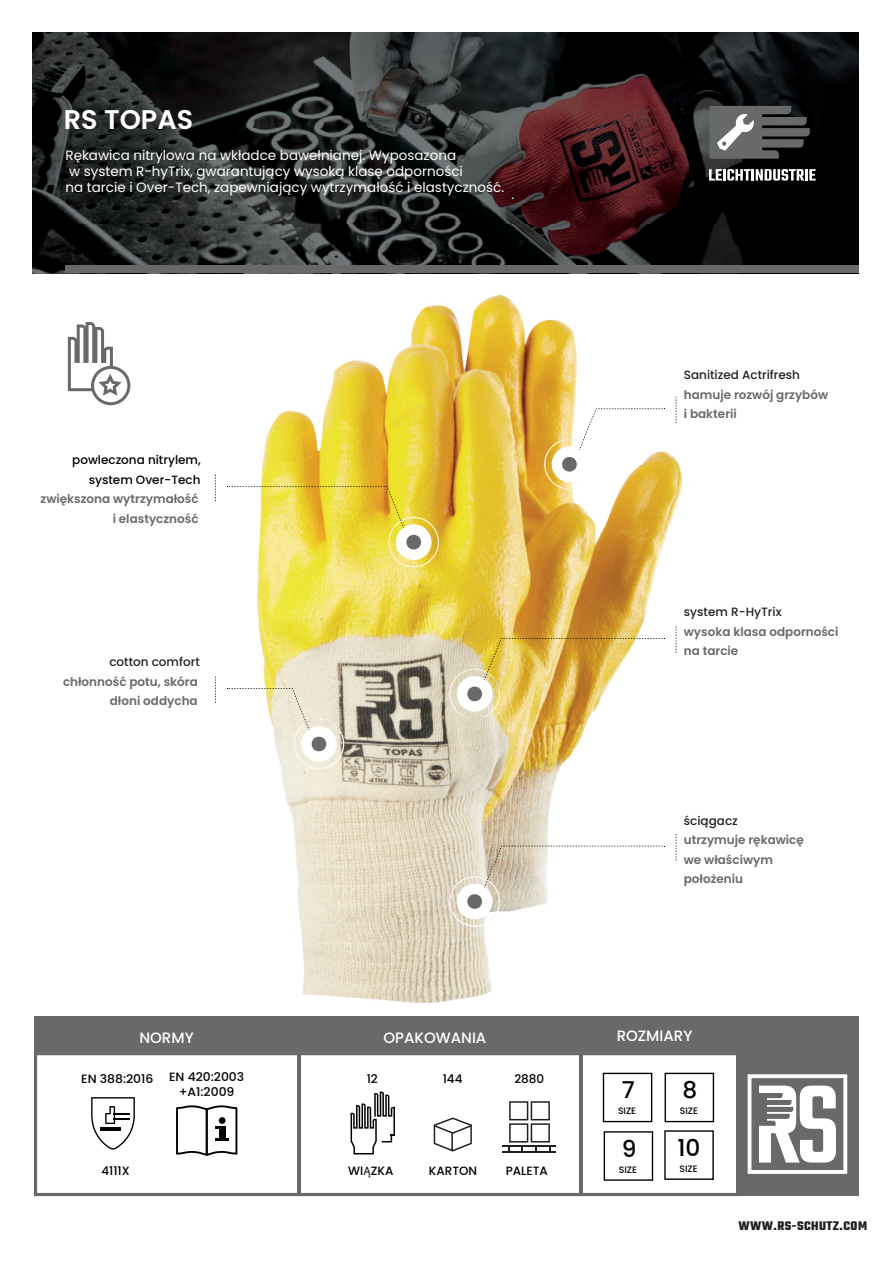
<style>
.page{position:relative;width:893px;height:1263px;background:#fff}
.page>*{position:absolute;margin:0;border:0;box-sizing:border-box;transform-origin:0 0}
.t1{font:600 27px "Poppins";color:#fff}
.t2{font:500 23.25px "Poppins";color:#000001}
.t3{font:500 15px "Poppins";color:#fff}
.t4{font:13.5px/16.2px "Poppins";color:#fff}
.t5{font:700 13.5px "Teko";letter-spacing:.035em;color:#231f20}
.t6{font:600 12px/19.5px "Poppins";color:#67696a}
.t7{font:500 12px/19.5px "Poppins";color:#000001;text-align:right}
.t8{font:500 12px "Poppins";color:#231f20}
.t9{font:500 9.3px "Poppins";color:#000001}
.s1{font-family:"Myriad Pro";font-weight:400}
</style>
<div class="page">
<img style="left:258px;top:296px;width:424px;height:707px">
<img style="left:658px;top:849px;width:24px;height:105px">
<img style="left:32px;top:32px;width:826px;height:241px">
<div style="left:65px;top:266px;width:793px;height:7px;background:#67696a"></div>
<svg style="left:34px;top:1052px;width:702px;height:144px"></svg>
<hr style="left:297px;top:1054px;width:4px;height:140px;background:#67696a">
<svg style="left:91px;top:1097px;width:44px;height:52px"></svg>
<div style="left:34px;top:1017px;width:825px;height:35px;background:#67696a"></div>
<svg style="left:603px;top:1073px;width:49px;height:49px"></svg>
<svg style="left:664px;top:1130px;width:50px;height:50px"></svg>
<svg style="left:665px;top:1073px;width:49px;height:49px"></svg>
<svg style="left:604px;top:1131px;width:49px;height:50px"></svg>
<hr style="left:503px;top:1145px;width:53px;height:1px;background:#231f20">
<hr style="left:503px;top:1151px;width:53px;height:2px;background:#231f20">
<svg style="left:508px;top:1101px;width:42px;height:50px"></svg>
<svg style="left:350px;top:1091px;width:45px;height:63px"></svg>
<svg style="left:434px;top:1117px;width:38px;height:34px"></svg>
<div style="left:736px;top:1052px;width:123px;height:144px;background:#67696a"></div>
<svg style="left:748px;top:1074px;width:99px;height:100px"></svg>
<hr style="left:579px;top:1054px;width:4px;height:140px;background:#67696a">
<img style="left:544px;top:439px;width:51px;height:51px">
<div style="left:552px;top:446px;width:35px;height:36px;background:#fff;border-radius:50%"></div>
<svg style="left:562px;top:457px;width:15px;height:15px"></svg>
<svg style="left:676px;top:397px;width:1px;height:26px"></svg>
<svg style="left:579px;top:408px;width:86px;height:42px"></svg>
<img style="left:449px;top:669px;width:51px;height:50px">
<div style="left:457px;top:676px;width:35px;height:36px;background:#fff;border-radius:50%"></div>
<svg style="left:467px;top:686px;width:15px;height:16px"></svg>
<svg style="left:676px;top:626px;width:1px;height:27px"></svg>
<svg style="left:484px;top:638px;width:181px;height:42px"></svg>
<img style="left:449px;top:876px;width:51px;height:51px">
<div style="left:457px;top:884px;width:35px;height:35px;background:#fff;border-radius:50%"></div>
<svg style="left:467px;top:894px;width:15px;height:15px"></svg>
<svg style="left:676px;top:834px;width:1px;height:26px"></svg>
<svg style="left:484px;top:846px;width:181px;height:41px"></svg>
<img style="left:294px;top:719px;width:50px;height:50px">
<div style="left:301px;top:726px;width:36px;height:36px;background:#fff;border-radius:50%"></div>
<svg style="left:311px;top:736px;width:16px;height:16px"></svg>
<svg style="left:215px;top:676px;width:1px;height:27px"></svg>
<svg style="left:227px;top:688px;width:83px;height:42px"></svg>
<img style="left:388px;top:517px;width:51px;height:50px">
<div style="left:396px;top:524px;width:36px;height:36px;background:#fff;border-radius:50%"></div>
<svg style="left:406px;top:534px;width:15px;height:16px"></svg>
<svg style="left:215px;top:475px;width:1px;height:26px"></svg>
<svg style="left:227px;top:486px;width:177px;height:42px"></svg>
<svg style="left:709px;top:169px;width:107px;height:12px"></svg>
<svg style="left:709px;top:106px;width:101px;height:53px;background:#5f6061"></svg>
<svg style="left:68px;top:322px;width:62px;height:83px"></svg>
<svg style="left:176px;top:1105px;width:61px;height:51px"></svg>
<div style="left:219px;top:1117px;width:7px;height:7px;background:#000001;border-radius:50%"></div>
<h1 class="t1" style="left:64px;top:107px;width:131px">RS TOPAS</h1>
<p class="t4" style="left:65px;top:148px;width:440px">Rękawica nitrylowa na wkładce bawełnianej. Wyposazona<br>w system R-hyTrix, gwarantujący wysoką klasę odporności<br>na tarcie i Over-Tech, zapewniający wytrzymałość i elastyczność.</p>
<p class="t4" style="left:511px;top:187px;width:4px">.</p>
<p class="t7" style="left:72px;top:451px;width:130px">powleczona nitrylem, system Over-Tech</p>
<p class="t6" style="left:41px;top:490px;width:160px;text-align:right">zwiększona wytrzymałość i elastyczność</p>
<p class="t8" style="left:109px;top:656px;width:92px">cotton comfort</p>
<p class="t6" style="left:63px;top:672px;width:136px;text-align:right">chłonność potu, skóra dłoni oddycha</p>
<p class="t8" style="left:684px;top:370px;width:118px">Sanitized Actrifresh</p>
<p class="t6" style="left:684px;top:386px;width:146px">hamuje rozwój grzybów i bakterii</p>
<p class="t8" style="left:684px;top:606px;width:99px">system R-HyTrix</p>
<p class="t6" style="left:684px;top:622px;width:156px">wysoka klasa odporności na tarcie</p>
<p class="t8" style="left:684px;top:815px;width:56px">ściągacz</p>
<p class="t6" style="left:684px;top:831px;width:122px">utrzymuje rękawicę we właściwym położeniu</p>
<p class="t3" style="left:139px;top:1030px;width:56px">NORMY</p>
<p class="t3" style="left:383px;top:1031px;width:105px">OPAKOWANIA</p>
<p class="t3" style="left:617px;top:1029px;width:77px">ROZMIARY</p>
<p class="t7" style="left:81px;top:1070px;width:74px">EN 388:2016</p>
<p class="t7" style="left:169px;top:1071px;width:77px;line-height:14.4px;text-align:center">EN 420:2003 +A1:2009</p>
<p class="t7" style="left:101px;top:1162px;width:30px">4111X</p>
<p class="t7" style="left:367px;top:1070px;width:13px">12</p>
<p class="t7" style="left:514px;top:1070px;width:31px">2880</p>
<p class="t7" style="left:443px;top:1070px;width:21px">144</p>
<p class="t7" style="left:348px;top:1162px;width:47px">WI<span class="s1">Ą</span>ZKA</p>
<p class="t7" style="left:429px;top:1162px;width:50px">KARTON</p>
<p class="t7" style="left:506px;top:1162px;width:44px">PALETA</p>
<h2 class="t2" style="left:622px;top:1079px;width:14px">7</h2>
<h2 class="t2" style="left:683px;top:1079px;width:16px">8</h2>
<p class="t9" style="left:618px;top:1107px;width:20px">SIZE</p>
<p class="t9" style="left:680px;top:1107px;width:20px">SIZE</p>
<h2 class="t2" style="left:622px;top:1138px;width:16px">9</h2>
<h2 class="t2" style="left:677px;top:1137px;width:24px">10</h2>
<p class="t9" style="left:619px;top:1165px;width:20px">SIZE</p>
<p class="t9" style="left:679px;top:1164px;width:20px">SIZE</p>
<p class="t5" style="left:738px;top:1218px;width:130px">WWW.RS-SCHUTZ.COM</p>
</div>
